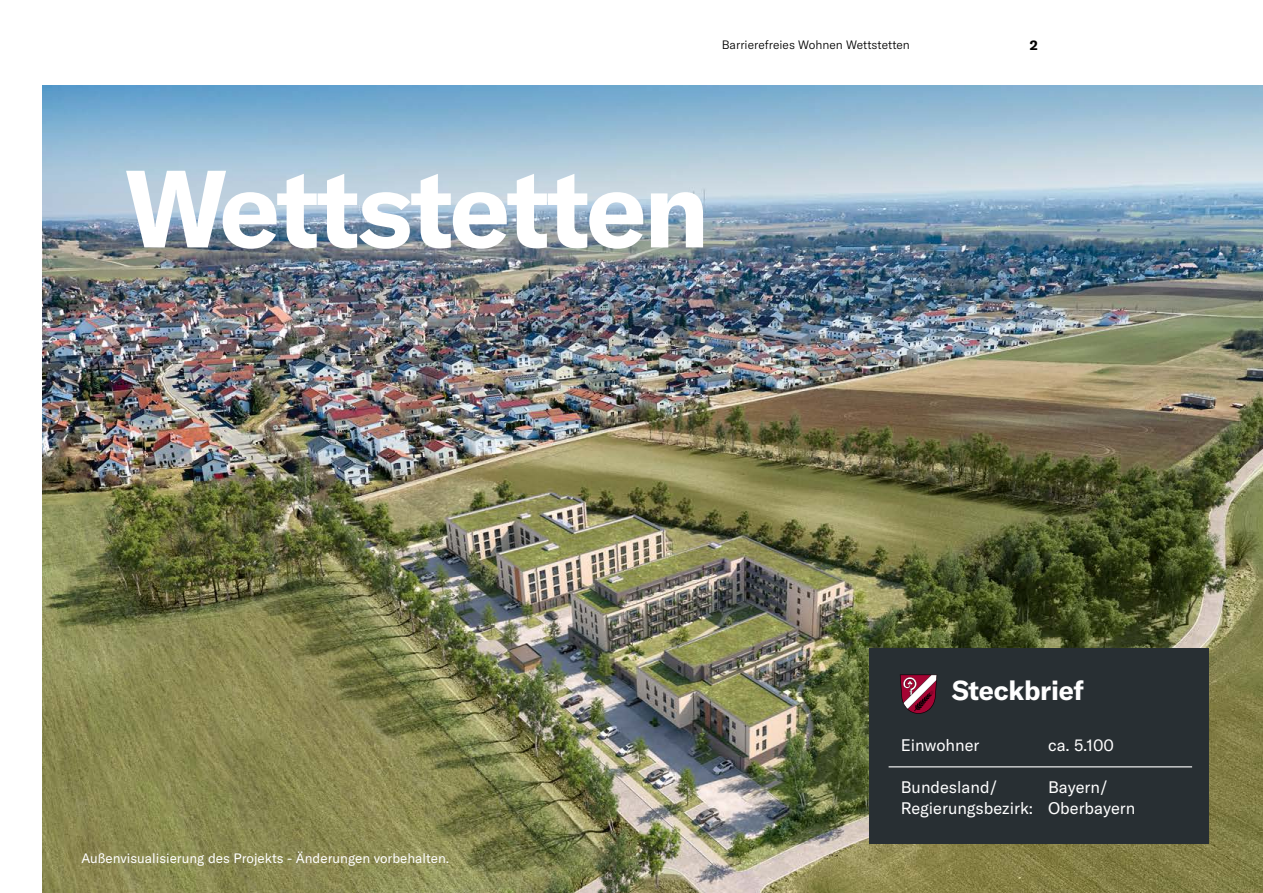
<style>
.page{position:relative;width:1263px;height:893px;background:#fff}
.page>*{position:absolute;margin:0;border:0;box-sizing:border-box;transform-origin:0 0}
.t1{font:700 108px "GT America";letter-spacing:-.03em;color:#fff}
.t2{font:700 27px "GT America";letter-spacing:-.01em;color:#fff}
.t3{font:16.5px/21px "GT America";color:#fff}
.t4{font:13.5px "GT America";color:#fff}
.t5{font:700 13.5px "GT America";color:#000}
.t6{font:300 12px "GT America";color:#000}
</style>
<div class="page">
<img style="left:43px;top:85px;width:1220px;height:808px">
<div style="left:869px;top:648px;width:340px;height:196px;background:#282f33"></div>
<svg style="left:900px;top:674px;width:37px;height:40px"></svg>
<hr style="left:888px;top:766px;width:304px;height:1px;background:#fff">
<p class="t6" style="left:722px;top:38px;width:190px">Barrierefreies Wohnen Wettstetten</p>
<p class="t5" style="left:1030px;top:37px;width:9px">2</p>
<h1 class="t1" style="left:124px;top:142px;width:587px">Wettstetten</h1>
<p class="t4" style="left:82px;top:850px;width:369px">Außenvisualisierung des Projekts - Änderungen vorbehalten.</p>
<h2 class="t2" style="left:952px;top:673px;width:134px">Steckbrief</h2>
<p class="t3" style="left:901px;top:735px;width:80px">Einwohner</p>
<p class="t3" style="left:901px;top:777px;width:134px">Bundesland/<br>Regierungsbezirk:</p>
<p class="t3" style="left:1048px;top:735px;width:67px">ca. 5.100</p>
<p class="t3" style="left:1048px;top:777px;width:89px">Bayern/<br>Oberbayern</p>
</div>
